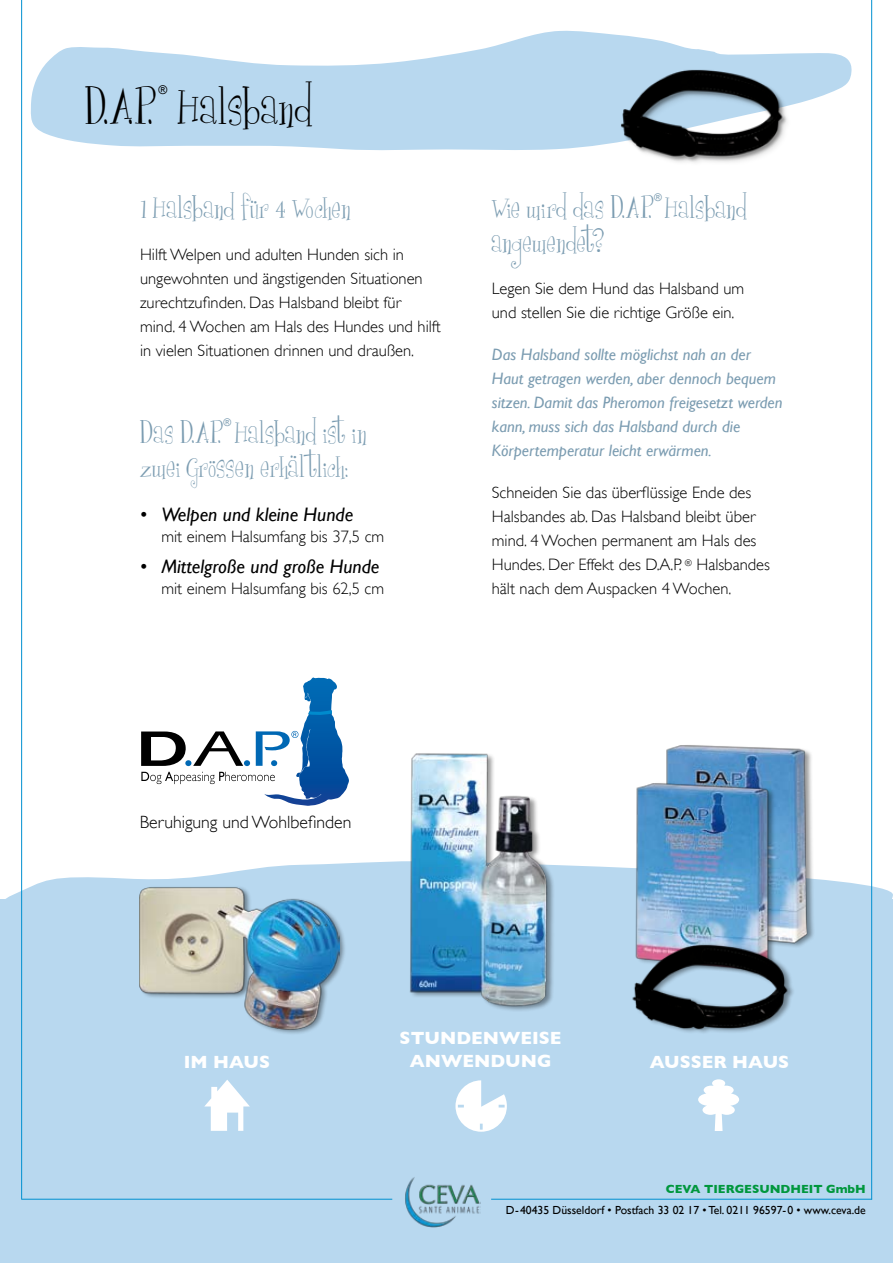
<style>
.page{position:relative;width:893px;height:1263px;background:#fff}
.page>*{position:absolute;margin:0;border:0;box-sizing:border-box;transform-origin:0 0}
.t1{font:49.5px "Girlsare Weird";color:#000}
.t2{font:30px "Girlsare Weird";color:#7b9cb1}
.t3{font:italic 19.5px "Gill Sans";color:#000}
.t4{font:700 18px "Gill Sans";color:#fff}
.t5{font:300 17.7px "Gill Sans";color:#000}
.t6{font:300 16.5px/24px "Gill Sans";color:#000}
.t7{font:italic 16.5px/24px "Gill Sans";color:#7b9cb1}
.t8{font:700 12px "Gill Sans";color:#00973d}
.t9{font:italic 12px "Gill Sans";color:#000}
.t10{font:11.7px "Gill Sans";color:#000}
.t11{font:italic 10.5px "Gill Sans";color:#7b9cb1}
</style>
<div class="page">
<svg style="left:6px;top:859px;width:887px;height:40px;fill:#b8d8ef"></svg>
<div style="left:0;top:899px;width:893px;height:364px;background:#b8d8ef"></div>
<svg style="left:31px;top:30px;width:821px;height:121px;fill:#b8d8ef"></svg>
<img style="left:405px;top:1177px;width:76px;height:51px">
<hr style="left:491px;top:1199px;width:381px;height:1px;background:#0090d0">
<hr style="left:22px;top:1199px;width:370px;height:1px;background:#0090d0">
<hr style="left:21px;top:0;width:1px;height:1199px;background:#0090d0">
<div style="left:621px;top:69px;width:203px;height:123px;background:#000;opacity:.2"></div>
<img style="left:610px;top:60px;width:189px;height:109px">
<div style="left:667px;top:743px;width:183px;height:244px;background:#000;opacity:.4"></div>
<img style="left:666px;top:743px;width:154px;height:216px">
<div style="left:636px;top:781px;width:182px;height:222px;background:#000;opacity:.4"></div>
<img style="left:629px;top:781px;width:143px;height:155px">
<div style="left:633px;top:943px;width:183px;height:125px;background:#b8d8ef"></div>
<img style="left:632px;top:936px;width:163px;height:97px">
<div style="left:139px;top:885px;width:235px;height:179px;background:#b8d8ef"></div>
<img style="left:139px;top:888px;width:200px;height:142px">
<div style="left:410px;top:752px;width:168px;height:287px;background:#000;opacity:.4"></div>
<img style="left:403px;top:752px;width:154px;height:261px">
<svg style="left:141px;top:680px;width:191px;height:126px"></svg>
<svg style="left:455px;top:1080px;width:52px;height:52px"></svg>
<svg style="left:698px;top:1079px;width:41px;height:52px"></svg>
<svg style="left:204px;top:1080px;width:46px;height:51px"></svg>
<hr style="left:871px;top:0;width:1px;height:1199px;background:#0090d0">
<h1 class="t1" style="left:85px;top:78px;width:72px">D.A.P.</h1>
<p class="t9" style="left:158px;top:83px;width:10px">®</p>
<h1 class="t1" style="left:177px;top:78px;width:137px">Halsband</h1>
<h2 class="t2" style="left:140px;top:190px;width:213px">1 Halsband für 4 Wochen</h2>
<p class="t6" style="left:140px;top:242px;width:302px">Hilft Welpen und adulten Hunden sich in ungewohnten und ängstigenden Situationen zurechtzufinden. Das Halsband bleibt für<br>mind. 4 Wochen am Hals des Hundes und hilft in vielen Situationen drinnen und draußen.</p>
<h2 class="t2" style="left:140px;top:415px;width:229px">Das D.A.P. Halsband ist in</h2>
<p class="t11" style="left:224px;top:417px;width:9px">®</p>
<h2 class="t2" style="left:140px;top:449px;width:210px">zwei Grössen erhältlich:</h2>
<p class="t3" style="left:140px;top:503px;width:215px">• Welpen und kleine Hunde</p>
<p class="t6" style="left:161px;top:524px;width:224px">mit einem Halsumfang bis 37,5 cm</p>
<p class="t3" style="left:140px;top:555px;width:241px">• Mittelgroße und große Hunde</p>
<p class="t6" style="left:161px;top:577px;width:224px">mit einem Halsumfang bis 62,5 cm</p>
<h2 class="t2" style="left:492px;top:190px;width:257px">Wie wird das D.A.P. Halsband</h2>
<p class="t11" style="left:654px;top:192px;width:9px">®</p>
<h2 class="t2" style="left:492px;top:224px;width:113px">angewendet?</h2>
<p class="t6" style="left:492px;top:277px;width:254px">Legen Sie dem Hund das Halsband um und stellen Sie die richtige Größe ein.</p>
<p class="t7" style="left:492px;top:343px;width:292px">Das Halsband sollte möglichst nah an der Haut getragen werden, aber dennoch bequem sitzen. Damit das Pheromon freigesetzt werden kann, muss sich das Halsband durch die Körpertemperatur leicht erwärmen.</p>
<p class="t6" style="left:492px;top:481px;width:280px">Schneiden Sie das überflüssige Ende des Halsbandes ab. Das Halsband bleibt über mind. 4 Wochen permanent am Hals des Hundes. Der Effekt des D.A.P. <sup>®</sup> Halsbandes hält nach dem Auspacken 4 Wochen.</p>
<p class="t5" style="left:140px;top:812px;width:213px">Beruhigung und Wohlbefinden</p>
<p class="t4" style="left:400px;top:1028px;width:163px">STUNDENWEISE</p>
<p class="t4" style="left:184px;top:1051px;width:88px">IM HAUS</p>
<p class="t4" style="left:410px;top:1050px;width:143px">ANWENDUNG</p>
<p class="t4" style="left:650px;top:1051px;width:141px">AUSSER HAUS</p>
<p class="t8" style="left:666px;top:1182px;width:202px">CEVA TIERGESUNDHEIT GmbH</p>
<p class="t10" style="left:506px;top:1203px;width:362px">D-40435 Düsseldorf • Postfach 33 02 17 • Tel. 0211 96597-0 • www.ceva.de</p>
</div>
